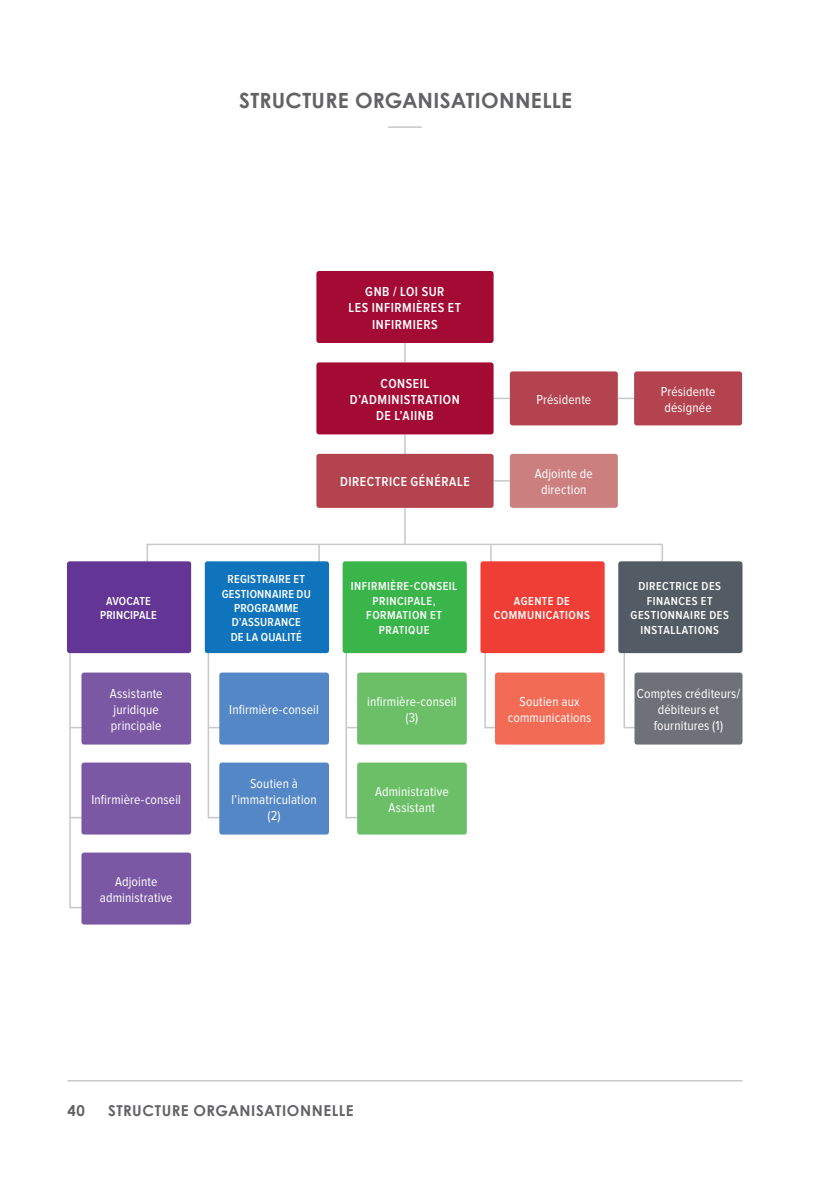
<style>
.page{position:relative;width:837px;height:1188px;background:#fff}
.page>*{position:absolute;margin:0;border:0;box-sizing:border-box;transform-origin:0 0}
.t1{font:700 21px "Century Gothic";letter-spacing:.01em;color:#636366}
.t2{font:700 15px "Century Gothic";letter-spacing:.04em;color:#636366}
.t3{font:13.5px/16.2px "Proxima Nova Cond";letter-spacing:.01em;color:#fff;text-align:center}
.t4{font:600 13.5px/16.2px "Proxima Nova Cond";letter-spacing:.04em;color:#fff;text-align:center}
.t5{font:600 12px/14.4px "Proxima Nova Cond";letter-spacing:.035em;color:#fff;text-align:center}
.t6{font:600 12px/14.4px "Proxima Nova Cond";letter-spacing:.015em;color:#fff;text-align:center}
</style>
<div class="page">
<svg style="left:494px;top:480px;width:16px;height:2px"></svg>
<hr style="left:404px;top:434px;width:2px;height:20px;background:#c7c8ca">
<hr style="left:346px;top:653px;width:1px;height:165px;background:#c7c8ca">
<hr style="left:208px;top:653px;width:1px;height:165px;background:#c7c8ca">
<hr style="left:69px;top:653px;width:2px;height:255px;background:#c7c8ca">
<hr style="left:624px;top:653px;width:1px;height:75px;background:#c7c8ca">
<hr style="left:484px;top:653px;width:2px;height:75px;background:#c7c8ca">
<hr style="left:404px;top:503px;width:2px;height:41px;background:#c7c8ca">
<hr style="left:147px;top:544px;width:516px;height:1px;background:#c7c8ca">
<svg style="left:147px;top:545px;width:1px;height:16px"></svg>
<svg style="left:318px;top:545px;width:2px;height:16px"></svg>
<svg style="left:490px;top:545px;width:2px;height:16px"></svg>
<svg style="left:662px;top:545px;width:1px;height:16px"></svg>
<div style="left:357px;top:763px;width:110px;height:72px;background:#6bc067;border-radius:3px"></div>
<svg style="left:404px;top:343px;width:2px;height:19px"></svg>
<svg style="left:494px;top:398px;width:16px;height:1px"></svg>
<svg style="left:618px;top:398px;width:16px;height:1px"></svg>
<div style="left:205px;top:561px;width:124px;height:92px;background:#1074bc;border-radius:3px"></div>
<div style="left:67px;top:561px;width:124px;height:92px;background:#633695;border-radius:3px"></div>
<div style="left:219px;top:673px;width:110px;height:72px;background:#5487c6;border-radius:3px"></div>
<div style="left:495px;top:673px;width:110px;height:72px;background:#f26b54;border-radius:3px"></div>
<div style="left:357px;top:673px;width:110px;height:72px;background:#6bc067;border-radius:3px"></div>
<div style="left:634px;top:673px;width:108px;height:72px;background:#6f7178;border-radius:3px"></div>
<div style="left:81px;top:673px;width:110px;height:72px;background:#7b58a4;border-radius:3px"></div>
<div style="left:510px;top:454px;width:108px;height:54px;background:#cb807f;border-radius:3px"></div>
<div style="left:510px;top:371px;width:108px;height:54px;background:#b3434e;border-radius:3px"></div>
<div style="left:634px;top:371px;width:108px;height:54px;background:#b3434e;border-radius:3px"></div>
<div style="left:219px;top:763px;width:110px;height:72px;background:#5487c6;border-radius:3px"></div>
<div style="left:81px;top:763px;width:110px;height:72px;background:#7b58a4;border-radius:3px"></div>
<div style="left:81px;top:853px;width:110px;height:72px;background:#7b58a4;border-radius:3px"></div>
<div style="left:480px;top:561px;width:125px;height:92px;background:#ee3e35;border-radius:3px"></div>
<div style="left:343px;top:561px;width:124px;height:92px;background:#3ab54a;border-radius:3px"></div>
<div style="left:618px;top:561px;width:124px;height:92px;background:#535c64;border-radius:3px"></div>
<div style="left:316px;top:454px;width:178px;height:54px;background:#b3434e;border-radius:3px"></div>
<div style="left:316px;top:362px;width:178px;height:72px;background:#a30a34;border-radius:3px"></div>
<div style="left:316px;top:271px;width:178px;height:72px;background:#a30a34;border-radius:3px"></div>
<hr style="left:68px;top:1080px;width:674px;height:2px;background:#c7c8ca">
<hr style="left:388px;top:126px;width:34px;height:2px;background:#c7c8ca">
<p class="t1" style="left:239px;top:84px;width:334px">STRUCTURE ORGANISATIONNELLE</p>
<p class="t6" style="left:100px;top:594px;width:58px">AVOCATE<br>PRINCIPALE</p>
<p class="t3" style="left:110px;top:685px;width:54px;text-align:left">Assistante juridique principale</p>
<p class="t3" style="left:91px;top:792px;width:91px">Infirmière-conseil</p>
<p class="t3" style="left:100px;top:874px;width:74px">Adjointe administrative</p>
<p class="t4" style="left:349px;top:284px;width:114px">GNB / LOI SUR<br>LES INFIRMIÈRES ET<br>INFIRMIERS</p>
<p class="t4" style="left:350px;top:375px;width:111px">CONSEIL<br>D’ADMINISTRATION<br>DE L’AIINB</p>
<p class="t4" style="left:340px;top:474px;width:131px">DIRECTRICE GÉNÉRALE</p>
<p class="t3" style="left:536px;top:392px;width:56px">Présidente</p>
<p class="t3" style="left:661px;top:383px;width:56px;text-align:left">Présidente désignée</p>
<p class="t3" style="left:535px;top:466px;width:60px">Adjointe de direction</p>
<p class="t5" style="left:222px;top:572px;width:91px">REGISTRAIRE ET<br>GESTIONNAIRE DU<br>PROGRAMME<br>D’ASSURANCE<br>DE LA QUALITÉ</p>
<p class="t5" style="left:351px;top:580px;width:108px">INFIRMIÈRE-CONSEIL<br>PRINCIPALE,<br>FORMATION ET<br>PRATIQUE</p>
<p class="t5" style="left:631px;top:580px;width:100px">DIRECTRICE DES<br>FINANCES ET<br>GESTIONNAIRE DES<br>INSTALLATIONS</p>
<p class="t5" style="left:494px;top:594px;width:98px">AGENTE DE<br>COMMUNICATIONS</p>
<p class="t3" style="left:367px;top:694px;width:91px">infirmière-conseil</p>
<p class="t3" style="left:405px;top:710px;width:14px">(3)</p>
<p class="t3" style="left:229px;top:702px;width:91px">Infirmière-conseil</p>
<p class="t3" style="left:508px;top:694px;width:85px">Soutien aux communications</p>
<p class="t3" style="left:231px;top:775px;width:87px">Soutien à l’immatriculation</p>
<p class="t3" style="left:268px;top:808px;width:14px">(2)</p>
<p class="t3" style="left:375px;top:784px;width:75px">Administrative<br>Assistant</p>
<p class="t3" style="left:637px;top:685px;width:105px">Comptes créditeurs/ débiteurs et fournitures (1)</p>
<p class="t2" style="left:67px;top:1099px;width:19px">40</p>
<p class="t2" style="left:108px;top:1099px;width:10px">STRU</p>
<p class="t2" style="left:142px;top:1099px;width:22px">CTURE</p>
<p class="t2" style="left:193px;top:1099px;width:104px">ORGAN ISATIONNELLE</p>
</div>
